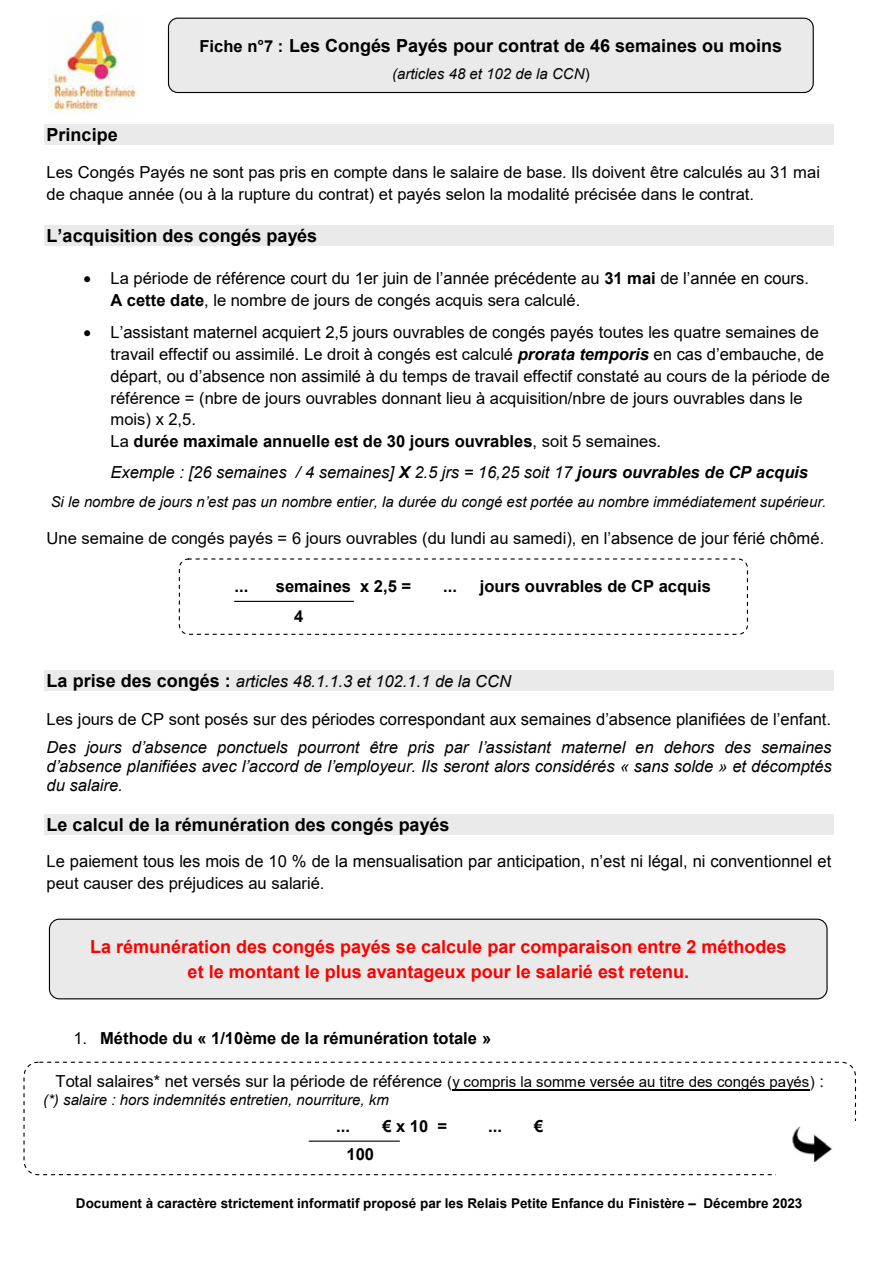
<style>
.page{position:relative;width:893px;height:1263px;background:#fff}
.page>*{position:absolute;margin:0;border:0;box-sizing:border-box;transform-origin:0 0}
.t1{font:700 18px/24.5px "Arial";color:#f00;text-align:center}
.t2{font:700 18px "Arial";color:#000}
.t3{font:700 18px "Arial";color:#000}
.t4{font:16.5px/21.8px "Arial";color:#000}
.t5{font:italic 16.5px/27.9px "Arial";color:#000}
.t6{font:16.5px/21.6px "Arial";color:#000}
.t7{font:italic 16.5px "Arial";color:#000}
.t8{font:700 16.5px "Arial";color:#000}
.t9{font:700 16.5px "Arial";color:#000}
.t10{font:italic 15px "Arial";color:#000}
.t11{font:italic 15px "Arial";color:#000}
.t12{font:700 13.5px "Arial";color:#000}
.s1{font-size:16.5px}
.s2{font-style:normal}
.s3{font-style:inherit}
.s4{font-weight:700}
.s5{font-weight:700;font-style:italic}
.s6{font-weight:700;font-style:normal;font-size:18px}
.s7{font-weight:400}
.s8{font-size:15px}
</style>
<div class="page">
<div style="left:44px;top:124px;width:790px;height:21px;background:#eaeaea"></div>
<div style="left:44px;top:226px;width:790px;height:20px;background:#eaeaea"></div>
<div style="left:44px;top:670px;width:790px;height:21px;background:#eaeaea"></div>
<div style="left:44px;top:814px;width:790px;height:21px;background:#eaeaea"></div>
<img style="left:49px;top:16px;width:87px;height:97px">
<div style="left:168px;top:18px;width:646px;height:75px;background:#eaeaea;border:1px solid #000;border-radius:9px"></div>
<div style="left:49px;top:919px;width:779px;height:80px;background:#eaeaea;border:1px solid #000;border-radius:10px"></div>
<div style="left:23px;top:1062px;width:833px;height:113px;border:1px dashed #000;border-radius:14px"></div>
<hr style="left:452px;top:1089px;width:358px;height:1px;background:#000">
<div style="left:179px;top:558px;width:569px;height:77px;border:1px dashed #000;border-radius:9px"></div>
<hr style="left:235px;top:601px;width:119px;height:1px;background:#000">
<hr style="left:309px;top:1140px;width:90px;height:2px;background:#000">
<div style="left:777px;top:1121px;width:94px;height:69px;background:#fff"></div>
<img style="left:792px;top:1127px;width:40px;height:35px">
<p class="t2" style="left:199px;top:33px;width:584px"><span class="s1">Fiche n°7 :</span> Les Congés Payés pour contrat de 46 semaines ou moins</p>
<p class="t11" style="left:392px;top:64px;width:199px">(articles 48 et 102 de la CCN<span class="s2">)</span></p>
<p class="t2" style="left:47px;top:122px;width:73px">Principe</p>
<p class="t4" style="left:47px;top:161px;width:775px">Les Congés Payés ne sont pas pris en compte dans le salaire de base. Ils doivent être calculés au 31 mai de chaque année (ou à la rupture du contrat) et payés selon la modalité précisée dans le contrat.</p>
<p class="t3" style="left:47px;top:224px;width:272px">L’acquisition des congés payés</p>
<p class="t6" style="left:111px;top:268px;width:700px;text-indent:-27px">• <span class="s3">La période</span> de référence court du 1er juin de l’année précédente au <span class="s4">31 mai</span> de l’année en cours.<br><span class="s4">A cette date</span><span class="s3">, le nombre de jours de congés acquis sera calculé.</span></p>
<p class="t4" style="left:111px;top:321px;width:721px;text-indent:-27px">• <span class="s3">L’assistant maternel acquiert 2,5 jours ouvrables de congés payés</span> toutes les quatre semaines de travail effectif ou assimilé. Le droit à congés est calculé <span class="s5">prorata temporis</span> <span class="s3">en cas d’embauche, de départ, ou d’absence non assimilé à du t</span>emps de travail effectif constaté au cours de la période de référence = (nbre de jours ouvrables donnant lieu à acquisition/nbre de jours ouvrables dans le mois) x 2,5.<br>La <span class="s4">durée maximale annuelle est de 30 jours ouvrables</span>, soit 5 semaines.</p>
<p class="t7" style="left:110px;top:462px;width:699px">Exemple : [26 semaines / 4 semaines] <span class="s4">X</span> 2.5 jrs = 16,25 soit 17 <span class="s4">jours ouvrables de CP acquis</span></p>
<p class="t10" style="left:51px;top:492px;width:777px">Si le nombre de jours n’est pas un nombre entier, la durée du congé est portée au nombre immédiatement supérieur.</p>
<p class="t4" style="left:47px;top:527px;width:779px">Une semaine de congés payés = 6 jours ouvrables (du lundi au samedi)<span class="s3">, en l’absence de jour férié chômé.</span></p>
<p class="t8" style="left:235px;top:574px;width:15px">...</p>
<p class="t8" style="left:276px;top:574px;width:137px">semaines x 2,5 =</p>
<p class="t8" style="left:443px;top:574px;width:15px">...</p>
<p class="t8" style="left:480px;top:574px;width:233px">jours ouvrables de CP acquis</p>
<p class="t8" style="left:294px;top:605px;width:11px">4</p>
<p class="t7" style="left:47px;top:670px;width:466px"><span class="s6">La prise des congés :</span> articles 48.1.1.3 et 102.1.1 de la CCN</p>
<p class="t5" style="left:47px;top:706px;width:786px"><span class="s2">Les jours de CP sont posés</span> <span class="s2">sur des périodes correspondant aux semaines d’absence planifiées de l’enfant.<br></span>Des jours d’absence ponctuels pourront être pris par l’assistant maternel en dehors des semaines</p>
<p class="t5" style="left:47px;top:757px;width:787px;line-height:18.9px">d’absence planifiées avec l’accord de l’employeur. Ils seront alors considérés <span class="s3">« sans solde » et décomptés du salaire.</span></p>
<p class="t2" style="left:47px;top:811px;width:404px">Le calcul de la rémunération des congés payés</p>
<p class="t6" style="left:47px;top:851px;width:786px">Le paiement tous les mois de 10 % de la mensualisation par anticipation, n’est ni légal, ni conventionnel et</p>
<p class="t4" style="left:47px;top:872px;width:279px">peut causer des préjudices au salarié.</p>
<p class="t1" style="left:90px;top:935px;width:698px">La rémunération des congés payés se calcule par comparaison entre 2 méthodes et le montant le plus avantageux pour le salarié est retenu.</p>
<p class="t8" style="left:73px;top:1026px;width:419px"><span class="s7">1.</span> Méthode du « 1/10ème de la rémunération totale »</p>
<p class="t4" style="left:55px;top:1071px;width:770px">Total salaires* net versés sur la période de référence <span class="s8">(y compris la somme versée au titre des congés payés)</span> :</p>
<p class="t11" style="left:43px;top:1090px;width:347px">(*) salaire : hors indemnités entretien, nourriture, km</p>
<p class="t9" style="left:336px;top:1116px;width:15px">...</p>
<p class="t9" style="left:382px;top:1116px;width:66px">€ x 10 <span class="s3">=</span></p>
<p class="t8" style="left:488px;top:1115px;width:15px">...</p>
<p class="t9" style="left:534px;top:1116px;width:11px">€</p>
<p class="t8" style="left:347px;top:1143px;width:29px">100</p>
<p class="t12" style="left:76px;top:1194px;width:728px">Document à caractère strictement informatif proposé par les Relais Petite Enfance du Finistère <span class="s3">–</span> Décembre 2023</p>
</div>
